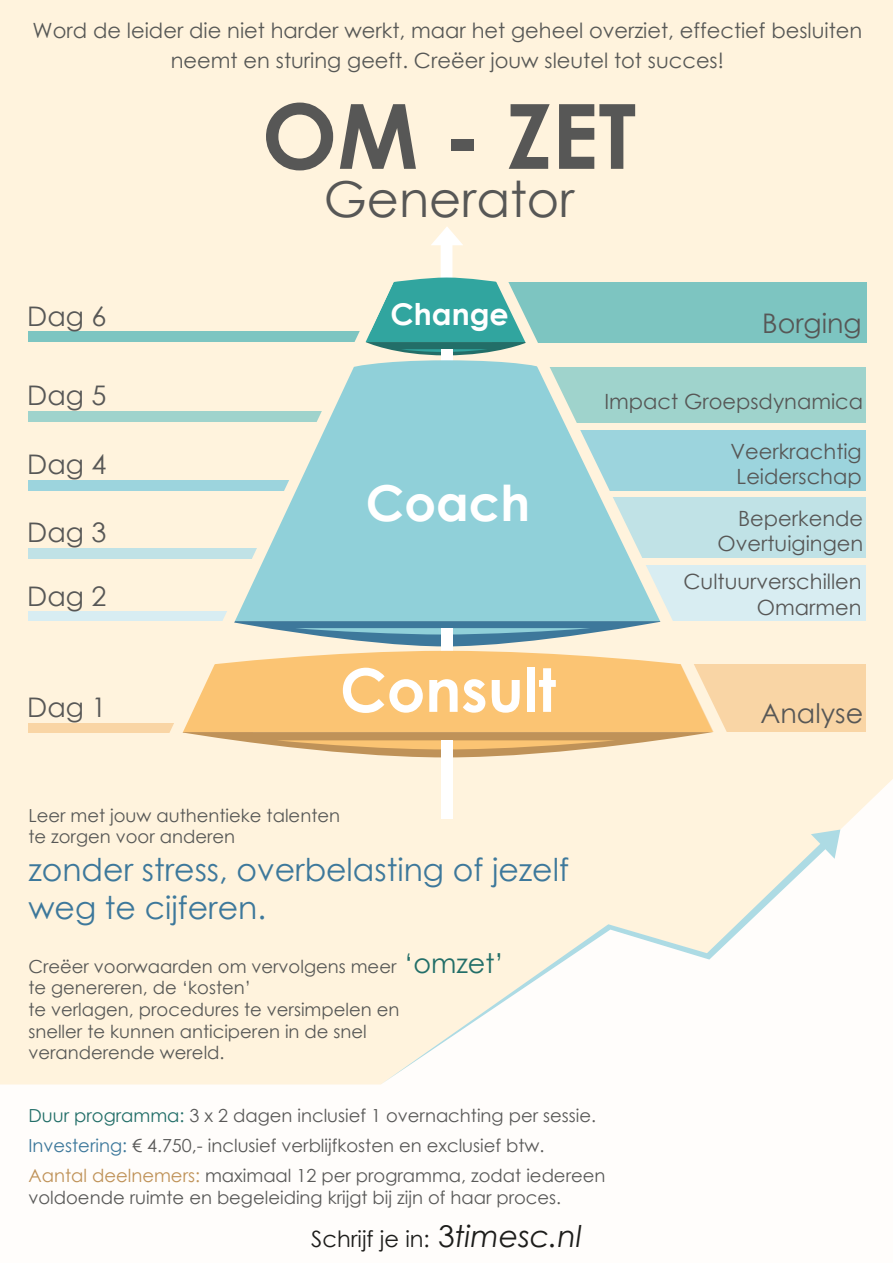
<style>
.page{position:relative;width:893px;height:1263px;background:#fff}
.page>*{position:absolute;margin:0;border:0;box-sizing:border-box;transform-origin:0 0}
.t1{font:700 90px "Century Gothic";color:#575756}
.t2{font:700 60px "Century Gothic";color:#fff}
.t3{font:49.5px "Century Gothic";color:#575756}
.t4{font:700 49.5px "Century Gothic";color:#fff}
.t5{font:31.5px/37.8px "Century Gothic";color:#3d789b}
.t6{font:700 30px "Century Gothic";color:#fff}
.t7{font:27px "Century Gothic";color:#575756}
.t8{font:22.5px "Century Gothic";color:#1d1d1b}
.t9{font:21px/30px "Century Gothic";color:#575856;text-align:center}
.t10{font:21px/25.2px "Century Gothic";color:#575756;text-align:right}
.t11{font:18px/30px "Century Gothic";color:#595958}
.t12{font:18px/21.6px "Century Gothic";color:#575856}
.s1{font-size:27px;color:#226e68}
.s2{color:#226e68}
.s3{color:#3d789b}
.s4{color:#bf9258}
.s5{font-size:30px}
.s6{font-style:italic;font-size:30px}
</style>
<div class="page">
<div style="left:0;top:0;width:893px;height:1113px;background:#fff3dd"></div>
<svg style="left:0;top:779px;width:893px;height:334px"></svg>
<svg style="left:381px;top:829px;width:459px;height:255px"></svg>
<div style="left:28px;top:332px;width:343px;height:10px;background:#7dc5c1"></div>
<div style="left:492px;top:282px;width:374px;height:60px;background:#7dc5c1"></div>
<svg style="left:394px;top:227px;width:101px;height:128px"></svg>
<div style="left:442px;top:349px;width:11px;height:78px;background:#fff"></div>
<div style="left:28px;top:612px;width:225px;height:9px;background:#d8edf2"></div>
<div style="left:28px;top:548px;width:302px;height:10px;background:#c0e2e6"></div>
<div style="left:28px;top:480px;width:300px;height:10px;background:#9cd4dd"></div>
<div style="left:28px;top:411px;width:307px;height:11px;background:#9fd3cc"></div>
<div style="left:637px;top:565px;width:229px;height:56px;background:#d8edf2"></div>
<div style="left:566px;top:498px;width:300px;height:60px;background:#c0e2e6"></div>
<div style="left:566px;top:430px;width:300px;height:61px;background:#9cd4dd"></div>
<div style="left:520px;top:367px;width:346px;height:56px;background:#9fd3cc"></div>
<div style="left:394px;top:360px;width:101px;height:261px;background:#90d0d9"></div>
<div style="left:28px;top:723px;width:225px;height:9px;background:#f9d5a5"></div>
<div style="left:643px;top:664px;width:223px;height:68px;background:#f9d5a5"></div>
<svg style="left:199px;top:621px;width:482px;height:136px"></svg>
<div style="left:442px;top:740px;width:11px;height:79px;background:#fff"></div>
<svg style="left:495px;top:281px;width:234px;height:456px"></svg>
<svg style="left:168px;top:282px;width:226px;height:453px"></svg>
<p class="t9" style="left:33px;top:15px;width:831px">Word de leider die niet harder werkt, maar het geheel overziet, effectief besluiten neemt en sturing geeft. Creëer jouw sleutel tot succes!</p>
<h1 class="t1" style="left:262px;top:68px;width:376px">OM - ZET</h1>
<h3 class="t3" style="left:324px;top:165px;width:252px">Generator</h3>
<h3 class="t7" style="left:27px;top:297px;width:81px">Dag 6</h3>
<h3 class="t6" style="left:390px;top:291px;width:120px">Change</h3>
<h3 class="t7" style="left:762px;top:304px;width:101px">Borging</h3>
<h3 class="t7" style="left:27px;top:377px;width:81px">Dag 5</h3>
<h3 class="t7" style="left:27px;top:446px;width:81px">Dag 4</h3>
<h3 class="t7" style="left:27px;top:513px;width:81px">Dag 3</h3>
<h3 class="t7" style="left:27px;top:577px;width:81px">Dag 2</h3>
<h3 class="t7" style="left:27px;top:688px;width:81px">Dag 1</h3>
<h3 class="t4" style="left:366px;top:466px;width:166px">Coach</h3>
<h2 class="t2" style="left:340px;top:644px;width:218px">Consult</h2>
<p class="t12" style="left:28px;top:804px;width:313px">Leer met jouw authentieke talenten te zorgen voor anderen</p>
<h3 class="t5" style="left:28px;top:850px;width:542px">zonder stress, overbelasting of jezelf weg te cijferen.</h3>
<p class="t12" style="left:28px;top:955px;width:477px">Creëer voorwaarden om vervolgens meer <span class="s1">‘omzet’ </span>te genereren, de ‘kosten’<br>te verlagen, procedures te versimpelen en<br>sneller te kunnen anticiperen in de snel<br>veranderende wereld.</p>
<p class="t10" style="left:604px;top:389px;width:260px">Impact Groepsdynamica</p>
<p class="t10" style="left:730px;top:438px;width:133px;text-align:left">Veerkrachtig<br>Leiderschap</p>
<p class="t10" style="left:718px;top:506px;width:147px">Beperkende<br>Overtuigingen</p>
<p class="t10" style="left:683px;top:569px;width:180px">Cultuurverschillen<br>Omarmen</p>
<h3 class="t7" style="left:760px;top:694px;width:104px">Analyse</h3>
<p class="t11" style="left:29px;top:1100px;width:578px"><span class="s2">Duur programma:</span> 3 x 2 dagen inclusief 1 overnachting per sessie.<br><span class="s3">Investering:</span> € 4.750,- inclusief verblijfkosten en exclusief btw.<br><span class="s4">Aantal deelnemers:</span> maximaal 12 per programma, zodat iedereen</p>
<p class="t11" style="left:29px;top:1182px;width:534px">voldoende ruimte en begeleiding krijgt bij zijn of haar proces.</p>
<p class="t8" style="left:311px;top:1223px;width:272px">Schrijf je in: <span class="s5">3</span><span class="s6">timesc.nl</span></p>
</div>
